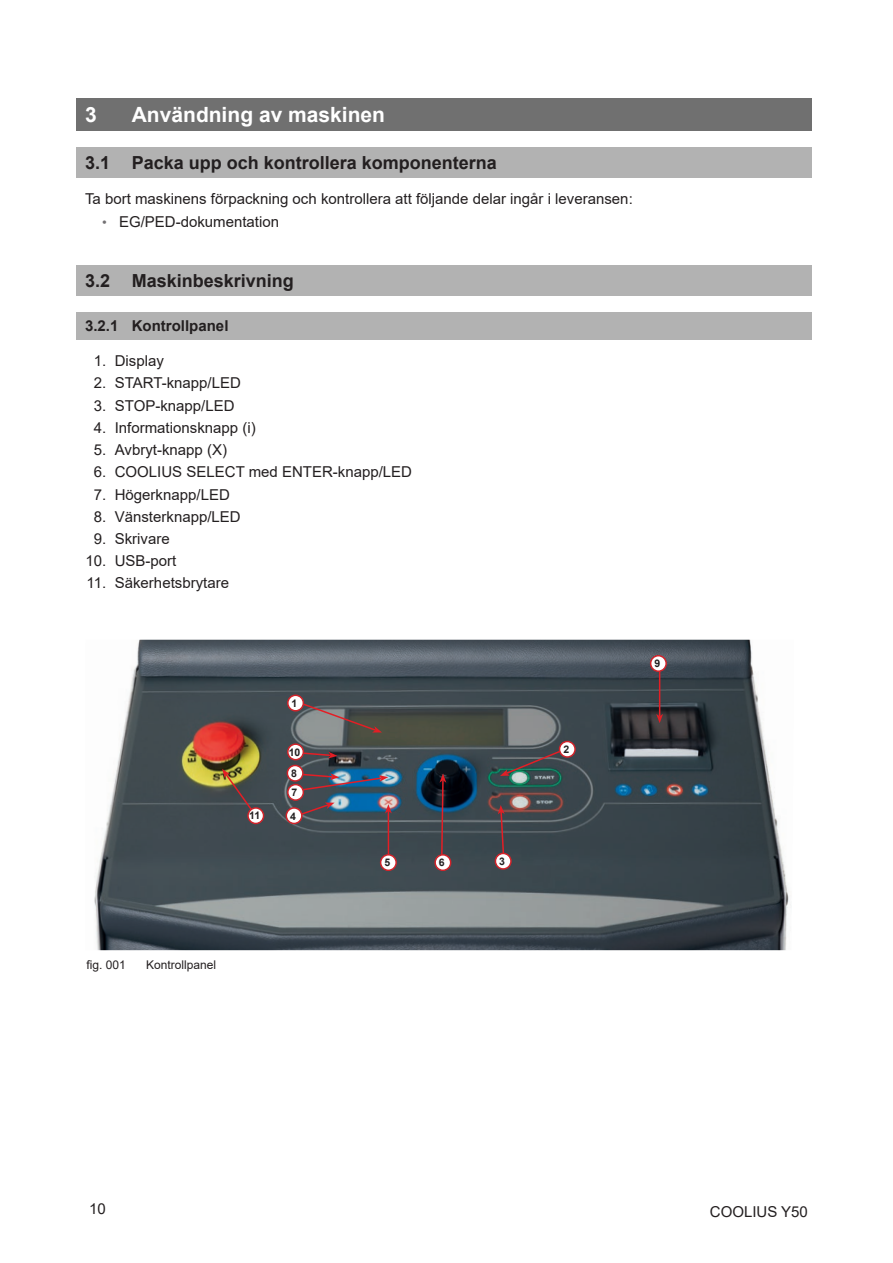
<style>
.page{position:relative;width:893px;height:1263px;background:#fff}
.page>*{position:absolute;margin:0;border:0;box-sizing:border-box;transform-origin:0 0}
.t1{font:700 21px "Arial";color:#fff}
.t2{font:700 18px "Arial";color:#231f20}
.t3{font:15px "Arial";color:#231f20}
.t4{font:700 15px "Arial";color:#231f20}
.t5{font:12px "Arial";color:#231f20}
.t6{font:700 10.5px "Arial";color:#231f20}
.s1{font-size:13.5px;color:#737173}
</style>
<div class="page">
<div style="left:77px;top:98px;width:735px;height:33px;background:#707070"></div>
<div style="left:77px;top:148px;width:735px;height:30px;background:#b2b2b2"></div>
<div style="left:77px;top:266px;width:735px;height:30px;background:#b2b2b2"></div>
<div style="left:77px;top:312px;width:735px;height:27px;background:#b2b2b2"></div>
<img style="left:94px;top:640px;width:697px;height:310px">
<svg style="left:302px;top:751px;width:35px;height:7px"></svg>
<hr style="left:659px;top:661px;width:1px;height:55px;background:#e41e25">
<svg style="left:656px;top:714px;width:7px;height:9px"></svg>
<div style="left:651px;top:656px;width:15px;height:15px;background:#fff;border-radius:50%"></div>
<div style="left:650px;top:655px;width:17px;height:17px;border:2px solid #d1232a;border-radius:50%"></div>
<svg style="left:500px;top:746px;width:69px;height:30px;background:#485153"></svg>
<div style="left:559px;top:741px;width:16px;height:16px;background:#fff;border-radius:50%"></div>
<div style="left:559px;top:741px;width:17px;height:17px;border:2px solid #d1232a;border-radius:50%"></div>
<svg style="left:498px;top:805px;width:7px;height:49px"></svg>
<div style="left:495px;top:853px;width:16px;height:16px;background:#fff;border-radius:50%"></div>
<div style="left:495px;top:853px;width:17px;height:17px;border:2px solid #d1232a;border-radius:50%"></div>
<svg style="left:439px;top:773px;width:7px;height:82px"></svg>
<div style="left:435px;top:855px;width:16px;height:15px;background:#fff;border-radius:50%"></div>
<div style="left:434px;top:854px;width:17px;height:17px;border:2px solid #d1232a;border-radius:50%"></div>
<hr style="left:388px;top:811px;width:1px;height:52px;background:#e41e25">
<svg style="left:385px;top:804px;width:7px;height:9px"></svg>
<div style="left:381px;top:855px;width:15px;height:15px;background:#fff;border-radius:50%"></div>
<div style="left:380px;top:854px;width:17px;height:17px;border:2px solid #d1232a;border-radius:50%"></div>
<svg style="left:222px;top:769px;width:36px;height:49px;background:#605c48"></svg>
<div style="left:248px;top:808px;width:16px;height:15px;background:#fff;border-radius:50%"></div>
<div style="left:247px;top:807px;width:17px;height:17px;border:2px solid #d1232a;border-radius:50%"></div>
<div style="left:288px;top:744px;width:15px;height:16px;background:#fff;border-radius:50%"></div>
<div style="left:287px;top:743px;width:17px;height:17px;border:2px solid #d1232a;border-radius:50%"></div>
<svg style="left:295px;top:700px;width:87px;height:32px;background:#686565"></svg>
<div style="left:288px;top:695px;width:15px;height:16px;background:#fff;border-radius:50%"></div>
<div style="left:287px;top:694px;width:17px;height:17px;border:2px solid #d1232a;border-radius:50%"></div>
<svg style="left:293px;top:802px;width:42px;height:16px"></svg>
<div style="left:286px;top:808px;width:16px;height:15px;background:#fff;border-radius:50%"></div>
<div style="left:286px;top:807px;width:17px;height:17px;border:2px solid #d1232a;border-radius:50%"></div>
<div style="left:288px;top:784px;width:15px;height:16px;background:#fff;border-radius:50%"></div>
<div style="left:287px;top:784px;width:17px;height:17px;border:2px solid #d1232a;border-radius:50%"></div>
<svg style="left:294px;top:772px;width:94px;height:20px;background:#546177"></svg>
<div style="left:287px;top:765px;width:16px;height:16px;background:#fff;border-radius:50%"></div>
<div style="left:287px;top:765px;width:17px;height:17px;border:2px solid #d1232a;border-radius:50%"></div>
<h1 class="t1" style="left:85px;top:100px;width:13px">3</h1>
<h1 class="t1" style="left:132px;top:100px;width:255px">Användning av maskinen</h1>
<p class="t2" style="left:85px;top:150px;width:413px">3.1 Packa upp och kontrollera komponenterna</p>
<p class="t3" style="left:85px;top:189px;width:549px">Ta bort maskinens förpackning och kontrollera att följande delar ingår i leveransen:</p>
<p class="t3" style="left:102px;top:211px;width:179px"><span class="s1">•</span> EG/PED-dokumentation</p>
<p class="t2" style="left:85px;top:268px;width:210px">3.2 Maskinbeskrivning</p>
<p class="t4" style="left:85px;top:315px;width:145px">3.2.1 Kontrollpanel</p>
<p class="t3" style="left:94px;top:350px;width:72px">1. Display</p>
<p class="t3" style="left:94px;top:373px;width:149px">2. START-knapp/LED</p>
<p class="t3" style="left:94px;top:395px;width:142px">3. STOP-knapp/LED</p>
<p class="t3" style="left:94px;top:417px;width:163px">4. Informationsknapp (i)</p>
<p class="t3" style="left:94px;top:439px;width:135px">5. Avbryt-knapp (X)</p>
<p class="t3" style="left:94px;top:462px;width:320px">6. COOLIUS SELECT med ENTER-knapp/LED</p>
<p class="t3" style="left:94px;top:484px;width:138px">7. Högerknapp/LED</p>
<p class="t3" style="left:94px;top:506px;width:148px">8. Vänsterknapp/LED</p>
<p class="t3" style="left:94px;top:528px;width:78px">9. Skrivare</p>
<p class="t3" style="left:85px;top:551px;width:93px">10. USB-port</p>
<p class="t3" style="left:87px;top:573px;width:144px">11. Säkerhetsbrytare</p>
<p class="t6" style="left:292px;top:696px;width:7px">1</p>
<p class="t6" style="left:289px;top:744px;width:13px">10</p>
<p class="t6" style="left:291px;top:766px;width:7px">8</p>
<p class="t6" style="left:249px;top:808px;width:13px">11</p>
<p class="t6" style="left:292px;top:785px;width:7px">7</p>
<p class="t6" style="left:290px;top:808px;width:7px">4</p>
<p class="t5" style="left:86px;top:956px;width:41px">fig. 001</p>
<p class="t5" style="left:146px;top:956px;width:72px">Kontrollpanel</p>
<p class="t6" style="left:384px;top:855px;width:7px">5</p>
<p class="t6" style="left:439px;top:855px;width:7px">6</p>
<p class="t6" style="left:499px;top:854px;width:7px">3</p>
<p class="t6" style="left:563px;top:742px;width:7px">2</p>
<p class="t6" style="left:654px;top:656px;width:7px">9</p>
<p class="t3" style="left:89px;top:1199px;width:18px">10</p>
<p class="t3" style="left:710px;top:1201px;width:100px">COOLIUS Y50</p>
</div>
